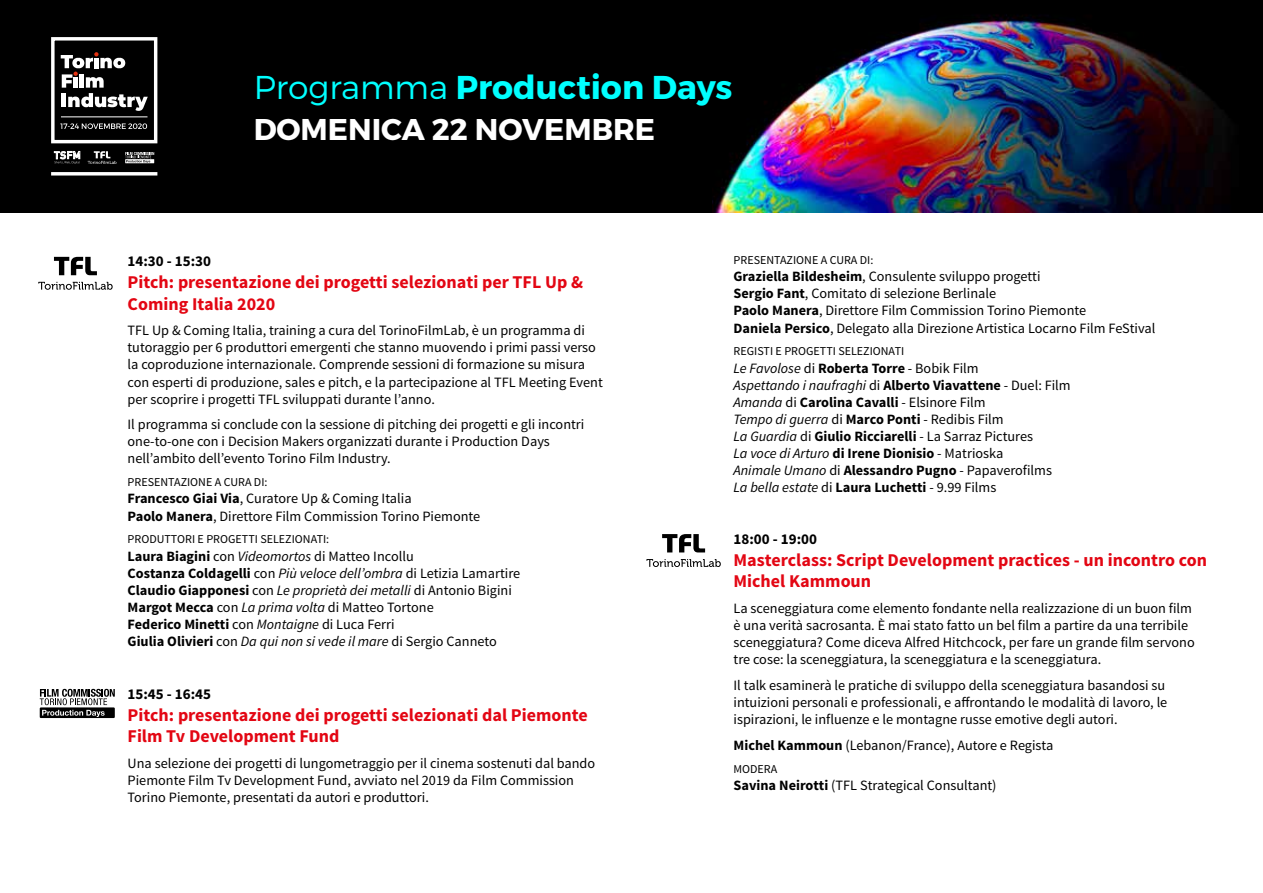
<style>
.page{position:relative;width:1263px;height:893px;background:#fff}
.page>*{position:absolute;margin:0;border:0;box-sizing:border-box;transform-origin:0 0}
.t1{font:33px "Trueno Bd";color:#0ff}
.t2{font:30px "Trueno Bd";color:#fff}
.t3{font:700 18px/21.6px "Source Sans Pro";color:#e30613}
.t4{font:700 15px "Source Sans Pro";color:#000}
.t5{font:14.25px/17.1px "Source Sans Pro";color:#000}
.t6{font:700 14.25px/17.1px "Source Sans Pro";color:#000}
.t7{font:12px "Source Sans Pro";color:#000}
.s1{font-family:"Trueno Lt"}
.s2{font-weight:700}
.s3{font-style:italic}
.s4{font-weight:400;font-style:italic}
.s5{font-weight:400}
</style>
<div class="page">
<div style="left:0;top:0;width:1263px;height:213px;background:#000"></div>
<img style="left:712px;top:15px;width:512px;height:198px">
<hr style="left:61px;top:117px;width:86px;height:1px;background:#fff">
<svg style="left:61px;top:52px;width:87px;height:59px"></svg>
<div style="left:51px;top:37px;width:106px;height:106px;border:3px solid #fff"></div>
<svg style="left:51px;top:172px;width:106px;height:4px"></svg>
<svg style="left:125px;top:152px;width:29px;height:11px"></svg>
<svg style="left:54px;top:151px;width:26px;height:13px"></svg>
<svg style="left:88px;top:151px;width:28px;height:13px"></svg>
<svg style="left:60px;top:123px;width:87px;height:6px"></svg>
<svg style="left:40px;top:689px;width:75px;height:29px"></svg>
<svg style="left:646px;top:559px;width:75px;height:8px"></svg>
<svg style="left:662px;top:534px;width:43px;height:18px"></svg>
<svg style="left:38px;top:282px;width:75px;height:8px"></svg>
<svg style="left:54px;top:257px;width:43px;height:18px"></svg>
<h1 class="t1" style="left:254px;top:66px;width:480px"><span class="s1">Programma</span> Production Days</h1>
<h2 class="t2" style="left:254px;top:110px;width:403px">DOMENICA 22 NOVEMBRE</h2>
<p class="t4" style="left:128px;top:252px;width:85px">14:30 - 15:30</p>
<p class="t3" style="left:128px;top:272px;width:457px">Pitch: presentazione dei progetti selezionati per TFL Up &amp;<br>Coming Italia 2020</p>
<p class="t5" style="left:128px;top:322px;width:477px">TFL Up &amp; Coming Italia, training a cura del TorinoFilmLab, è un programma di tutoraggio per 6 produttori emergenti che stanno muovendo i primi passi verso la coproduzione internazionale. Comprende sessioni di formazione su misura con esperti di produzione, sales e pitch, e la partecipazione al TFL Meeting Event per scoprire i progetti TFL sviluppati durante l’anno.</p>
<p class="t5" style="left:128px;top:416px;width:458px">Il programma si conclude con la sessione di pitching dei progetti e gli incontri one-to-one con i Decision Makers organizzati durante i Production Days nell’ambito dell’evento Torino Film Industry.</p>
<p class="t7" style="left:128px;top:475px;width:141px">PRESENTAZIONE A CURA DI:</p>
<p class="t5" style="left:128px;top:490px;width:354px"><span class="s2">Francesco Giai Via</span>, Curatore Up &amp; Coming Italia<br><span class="s2">Paolo Manera</span>, Direttore Film Commission Torino Piemonte</p>
<p class="t7" style="left:128px;top:532px;width:203px">PRODUTTORI E PROGETTI SELEZIONATI:</p>
<p class="t5" style="left:128px;top:547px;width:394px"><span class="s2">Laura Biagini</span> con <span class="s3">Videomortos</span> di Matteo Incollu<br><span class="s2">Costanza Coldagelli</span> con <span class="s3">Più veloce dell’ombra</span> di Letizia Lamartire <span class="s2">Claudio Giapponesi</span> con <span class="s3">Le proprietà dei metalli</span> di Antonio Bigini <span class="s2">Margot Mecca</span> con <span class="s3">La prima volta</span> di Matteo Tortone<br><span class="s2">Federico Minetti</span> con <span class="s3">Montaigne</span> di Luca Ferri<br><span class="s2">Giulia Olivieri</span> con <span class="s3">Da qui non si vede il mare</span> di Sergio Canneto</p>
<p class="t4" style="left:128px;top:684px;width:85px">15:45 - 16:45</p>
<p class="t3" style="left:128px;top:704px;width:462px">Pitch: presentazione dei progetti selezionati dal Piemonte<br>Film Tv Development Fund</p>
<p class="t5" style="left:128px;top:755px;width:469px">Una selezione dei progetti di lungometraggio per il cinema sostenuti dal bando<br>Piemonte Film Tv Development Fund, avviato nel 2019 da Film Commission<br>Torino Piemonte, presentati da autori e produttori.</p>
<p class="t7" style="left:733px;top:253px;width:141px">PRESENTAZIONE A CURA DI:</p>
<p class="t5" style="left:733px;top:268px;width:423px"><span class="s2">Graziella Bildesheim</span>, Consulente sviluppo progetti<br><span class="s2">Sergio Fant</span>, Comitato di selezione Berlinale<br><span class="s2">Paolo Manera</span>, Direttore Film Commission Torino Piemonte<br><span class="s2">Daniela Persico</span>, Delegato alla Direzione Artistica Locarno Film FeStival</p>
<p class="t7" style="left:733px;top:344px;width:172px">REGISTI E PROGETTI SELEZIONATI</p>
<p class="t6" style="left:733px;top:360px;width:339px"><span class="s4">Le Favolose</span> <span class="s5">di</span> Roberta Torre <span class="s5">- Bobik Film<br></span><span class="s4">Aspettando i naufraghi</span> <span class="s5">di</span> Alberto Viavattene <span class="s5">- Duel: Film </span><span class="s4">Amanda</span> <span class="s5">di</span> Carolina Cavalli <span class="s5">- Elsinore Film<br></span><span class="s4">Tempo di guerra</span> <span class="s5">di</span> Marco Ponti <span class="s5">- Redibis Film<br></span><span class="s4">La Guardia</span> <span class="s5">di</span> Giulio Ricciarelli <span class="s5">- La Sarraz Pictures<br></span><span class="s4">La voce di Arturo</span> di Irene Dionisio <span class="s5">- Matrioska<br></span><span class="s4">Animale Umano</span> <span class="s5">di</span> Alessandro Pugno <span class="s5">- Papaverofilms<br></span><span class="s4">La bella estate</span> <span class="s5">di</span> Laura Luchetti <span class="s5">- 9.99 Films</span></p>
<p class="t4" style="left:733px;top:530px;width:85px">18:00 - 19:00</p>
<p class="t3" style="left:733px;top:550px;width:475px">Masterclass: Script Development practices - un incontro con<br>Michel Kammoun</p>
<p class="t5" style="left:733px;top:600px;width:463px">La sceneggiatura come elemento fondante nella realizzazione di un buon film è una verità sacrosanta. È mai stato fatto un bel film a partire da una terribile sceneggiatura? Come diceva Alfred Hitchcock, per fare un grande film servono tre cose: la sceneggiatura, la sceneggiatura e la sceneggiatura.</p>
<p class="t5" style="left:733px;top:677px;width:435px">Il talk esaminerà le pratiche di sviluppo della sceneggiatura basandosi su intuizioni personali e professionali, e affrontando le modalità di lavoro, le ispirazioni, le influenze e le montagne russe emotive degli autori.</p>
<p class="t5" style="left:733px;top:737px;width:321px"><span class="s2">Michel Kammoun</span> (Lebanon/France), Autore e Regista</p>
<p class="t7" style="left:733px;top:761px;width:45px">MODERA</p>
<p class="t5" style="left:733px;top:777px;width:265px"><span class="s2">Savina Neirotti</span> (TFL Strategical Consultant)</p>
</div>
